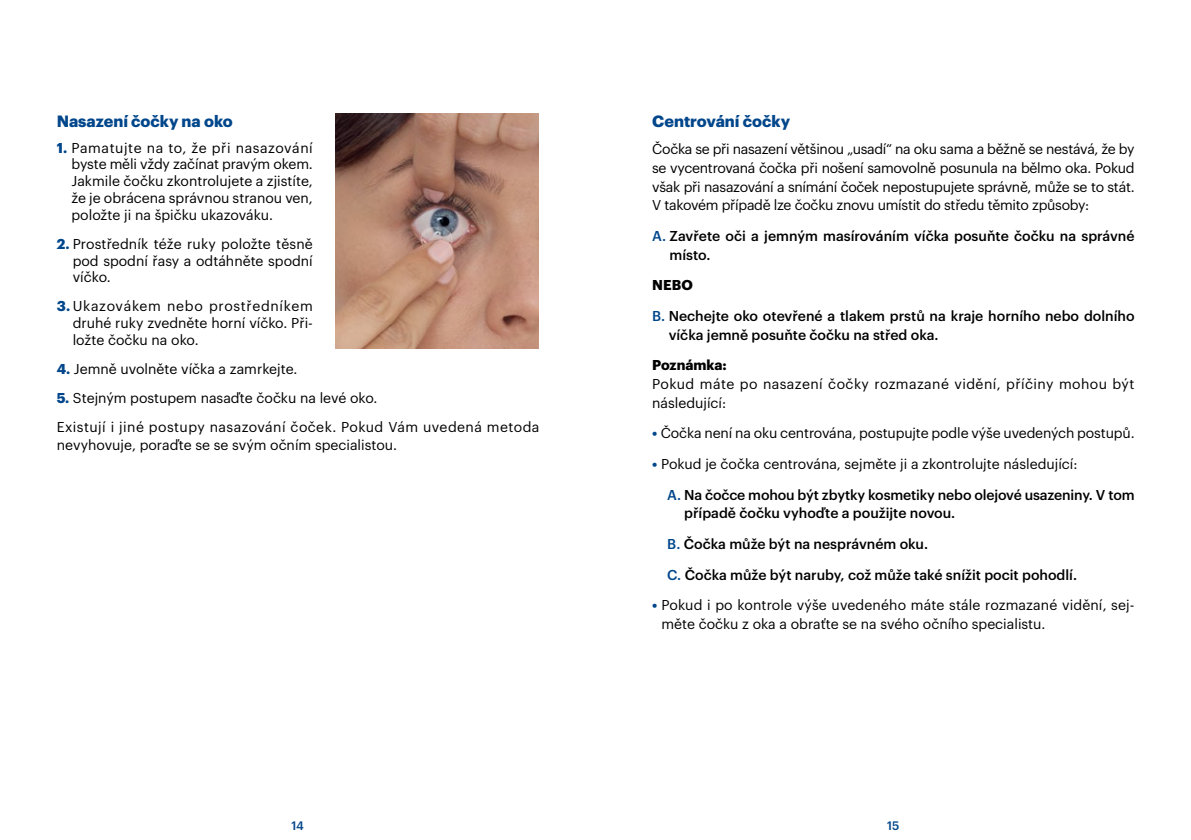
<style>
.page{position:relative;width:1191px;height:840px;background:#fff}
.page>*{position:absolute;margin:0;border:0;box-sizing:border-box;transform-origin:0 0}
.t1{font:700 16px "Graphik";color:#00468b}
.t2{font:14px/16.8px "Graphik";color:#000;text-align:justify}
.t3{font:500 14px/30.6px "Graphik";color:#000}
.t4{font:14px/28.8px "Graphik";letter-spacing:.03em;color:#000}
.t5{font:700 14px "Graphik";color:#000}
.t6{font:500 12px "Graphik";color:#00468b}
.s1{font-weight:700;color:#00468b}
.s2{color:#00468b}
.s3{font-weight:700}
.s4{font-weight:500;color:#00468b}
.s5{font-weight:500}
</style>
<div class="page">
<img style="left:335px;top:113px;width:204px;height:235px">
<p class="t1" style="left:57px;top:108px;width:178px">Nasazení čočky na oko</p>
<p class="t2" style="left:72px;top:138px;width:243px;text-indent:-15px"><span class="s1">1.</span> Pamatujte na to, že při nasazování byste měli vždy začínat pravým okem.<br>Jakmile čočku zkontrolujete a zjistíte, že je obrácena správnou stranou ven, položte ji na špičku ukazováku.</p>
<p class="t2" style="left:73px;top:234px;width:242px;text-indent:-16px"><span class="s1">2.</span> Prostředník téže ruky položte těsně pod spodní řasy a odtáhněte spodní víčko.</p>
<p class="t2" style="left:73px;top:296px;width:242px;text-indent:-16px"><span class="s1">3.</span>Ukazovákem nebo prostředníkem druhé ruky zvedněte horní víčko. Při&shy;ložte čočku na oko.</p>
<p class="t2" style="left:57px;top:359px;width:242px"><span class="s1">4.</span> Jemně uvolněte víčka a zamrkejte.</p>
<p class="t4" style="left:57px;top:382px;width:484px"><span class="s1">5.</span> Stejným postupem nasaďte čočku na levé oko.<br>Existují i jiné postupy nasazování čoček. Pokud Vám uvedená metoda</p>
<p class="t2" style="left:57px;top:435px;width:342px">nevyhovuje, poraďte se se svým očním specialistou.</p>
<p class="t1" style="left:652px;top:108px;width:139px">Centrování čočky</p>
<p class="t2" style="left:652px;top:139px;width:484px;line-height:18.6px">Čočka se při nasazení většinou „usadí“ na oku sama a běžně se nestává, že by se vycentrovaná čočka při nošení samovolně posunula na bělmo oka. Pokud však při nasazování a snímání čoček nepostupujete správně, může se to stát.<br>V takovém případě lze čočku znovu umístit do středu těmito způsoby:</p>
<p class="t3" style="left:669px;top:225px;width:466px;line-height:18.6px;text-indent:-17px"><span class="s2">A.</span> Zavřete oči a jemným masírováním víčka posuňte čočku na správné místo.</p>
<p class="t3" style="left:652px;top:268px;width:484px"><span class="s3">nebo<br></span><span class="s2">B.</span> Nechejte oko otevřené a tlakem prstů na kraje horního nebo dolního</p>
<p class="t3" style="left:668px;top:318px;width:271px">víčka jemně posuňte čočku na střed oka.</p>
<p class="t5" style="left:652px;top:354px;width:76px">Poznámka:</p>
<p class="t4" style="left:652px;top:373px;width:484px;line-height:18.6px">Pokud máte po nasazení čočky rozmazané vidění, příčiny mohou být následující:</p>
<p class="t2" style="left:652px;top:423px;width:484px"><span class="s1">•</span> Čočka není na oku centrována, postupujte podle výše uvedených postupů.</p>
<p class="t2" style="left:667px;top:447px;width:469px;line-height:30.6px;text-indent:-15px"><span class="s1">•</span> Pokud je čočka centrována, sejměte ji a zkontrolujte následující:<br><span class="s4">A.</span> <span class="s5">Na čočce mohou být zbytky kosmetiky nebo olejové usazeniny. V tom</span></p>
<p class="t3" style="left:667px;top:496px;width:411px;text-indent:17px">případě čočku vyhoďte a použijte novou.<br><span class="s2">B.</span> čočka může být na nesprávném oku.<br><span class="s2">C.</span> čočka může být naruby, což může také snížit pocit pohodlí.</p>
<p class="t2" style="left:661px;top:594px;width:475px;line-height:18.6px;text-indent:-9px"><span class="s1">•</span> Pokud i po kontrole výše uvedeného máte stále rozmazané vidění, sej&shy;měte čočku z oka a obraťte se na svého očního specialistu.</p>
<p class="t6" style="left:291px;top:816px;width:14px">14</p>
<p class="t6" style="left:887px;top:816px;width:14px">15</p>
</div>
